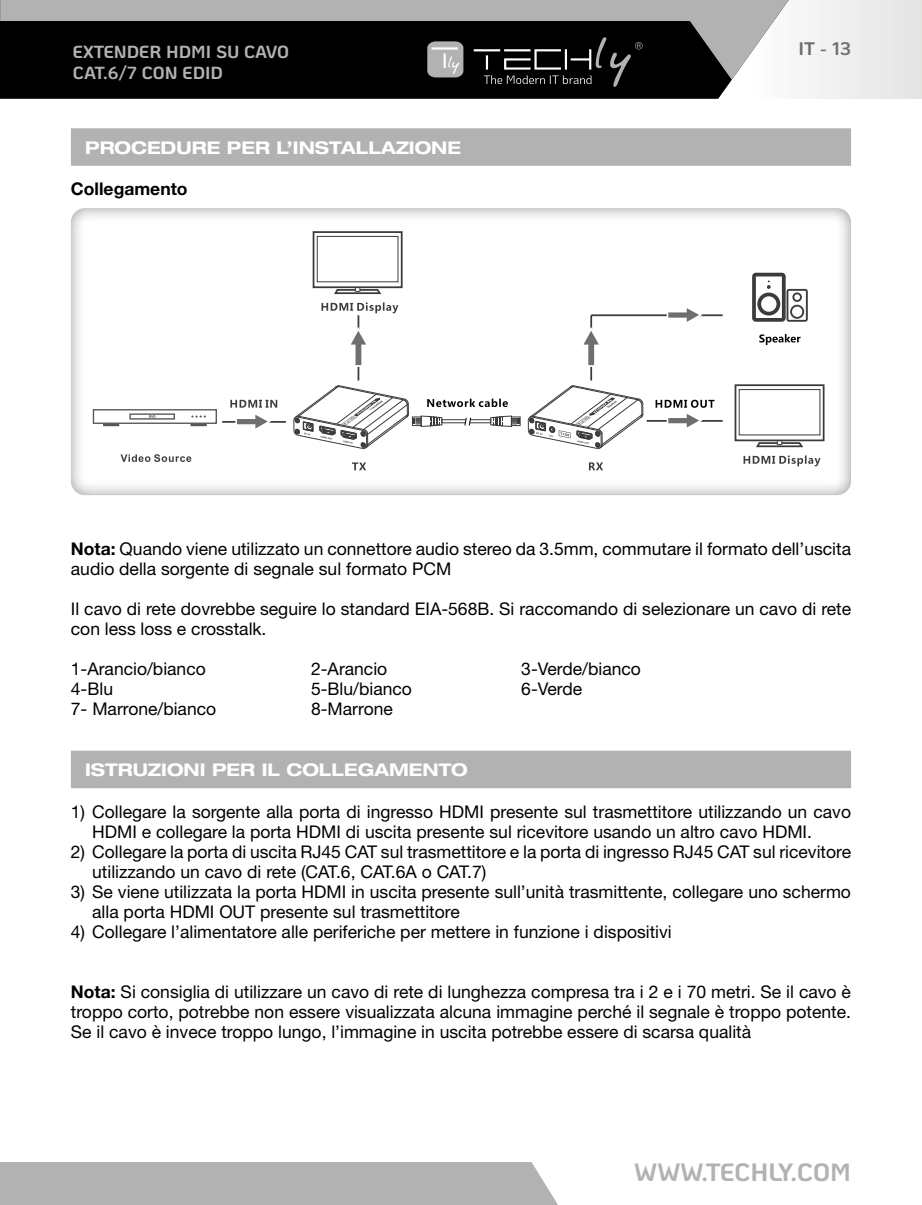
<style>
.page{position:relative;width:922px;height:1205px;background:#fff}
.page>*{position:absolute;margin:0;border:0;box-sizing:border-box;transform-origin:0 0}
.t1{font:700 25px "Ko Ho";color:#b3b2b2}
.t2{font:700 18.25px "Ko Ho";color:#706f6f}
.t3{font:17.5px/20px "Helvetica Neue LT Std";color:#000}
.t4{font:700 expanded 17.5px "Helvetica Neue LT Std";color:#fff}
.t5{font:700 17.5px/21px "Ko Ho";color:#b3b2b2}
.t6{font:700 17.5px "Helvetica Neue LT Std";color:#000}
.s1{font-weight:700}
</style>
<div class="page">
<svg style="left:0;top:80px;width:799px;height:19px;background:#1b1b1b"></svg>
<svg style="left:0;top:0;width:799px;height:80px;background:#4a4a4a"></svg>
<hr style="left:473px;top:49px;width:27px;height:2px;background:#fff">
<svg style="left:427px;top:41px;width:36px;height:36px"></svg>
<svg style="left:483px;top:37px;width:159px;height:50px;background:#1f1f1f"></svg>
<div style="left:0;top:1162px;width:558px;height:43px;background:#b3b2b2"></div>
<div style="left:71px;top:128px;width:779px;height:38px;background:#b3b2b2"></div>
<div style="left:71px;top:751px;width:779px;height:37px;background:#b3b2b2"></div>
<div style="left:69px;top:203px;width:785px;height:293px;background:#000;opacity:.45"></div>
<hr style="left:646px;top:420px;width:76px;height:2px;background:#3c3b3b">
<div style="left:511px;top:417px;width:9px;height:9px;border:1px solid #3c3b3b"></div>
<hr style="left:222px;top:421px;width:64px;height:2px;background:#3c3b3b">
<svg style="left:754px;top:441px;width:50px;height:7px"></svg>
<div style="left:735px;top:385px;width:88px;height:55px;background:#fff"></div>
<div style="left:734px;top:384px;width:90px;height:57px;border:2px solid #3c3b3b"></div>
<div style="left:738px;top:389px;width:82px;height:46px;border:1px solid #3c3b3b"></div>
<div style="left:93px;top:409px;width:124px;height:15px;border:1px solid #575756"></div>
<div style="left:129px;top:413px;width:46px;height:6px;border:1px solid #575756"></div>
<hr style="left:103px;top:423px;width:16px;height:3px;background:#575756">
<hr style="left:190px;top:423px;width:17px;height:3px;background:#575756">
<svg style="left:191px;top:415px;width:15px;height:2px"></svg>
<svg style="left:149px;top:415px;width:6px;height:3px"></svg>
<svg style="left:332px;top:288px;width:51px;height:7px"></svg>
<div style="left:313px;top:232px;width:88px;height:55px;background:#fff"></div>
<div style="left:312px;top:231px;width:90px;height:57px;border:2px solid #3c3b3b"></div>
<div style="left:317px;top:236px;width:81px;height:46px;border:1px solid #3c3b3b"></div>
<hr style="left:357px;top:315px;width:2px;height:65px;background:#3c3b3b">
<svg style="left:230px;top:400px;width:47px;height:34px"></svg>
<svg style="left:655px;top:400px;width:59px;height:33px"></svg>
<svg style="left:344px;top:323px;width:28px;height:46px"></svg>
<svg style="left:321px;top:302px;width:77px;height:11px"></svg>
<svg style="left:743px;top:455px;width:77px;height:11px"></svg>
<svg style="left:352px;top:462px;width:14px;height:8px"></svg>
<svg style="left:588px;top:462px;width:15px;height:8px"></svg>
<svg style="left:120px;top:454px;width:71px;height:8px"></svg>
<hr style="left:590px;top:315px;width:2px;height:65px;background:#3c3b3b">
<svg style="left:577px;top:323px;width:28px;height:46px"></svg>
<hr style="left:591px;top:314px;width:131px;height:2px;background:#3c3b3b">
<svg style="left:665px;top:303px;width:40px;height:25px"></svg>
<svg style="left:752px;top:273px;width:55px;height:49px"></svg>
<svg style="left:759px;top:334px;width:41px;height:11px"></svg>
<svg style="left:293px;top:386px;width:226px;height:63px"></svg>
<svg style="left:527px;top:386px;width:116px;height:63px"></svg>
<p class="t5" style="left:73px;top:41px;width:217px">EXTENDER HDMI SU CAVO<br>CAT.6/7 CON EDID</p>
<p class="t2" style="left:798px;top:34px;width:54px">IT - 13</p>
<p class="t4" style="left:85px;top:137px;width:377px">PROCEDURE PER L’INSTALLAZIONE</p>
<p class="t6" style="left:71px;top:178px;width:118px">Collegamento</p>
<p class="t3" style="left:71px;top:539px;width:781px"><span class="s1">Nota:</span> Quando viene utilizzato un connettore audio stereo da 3.5mm, commutare il formato dell’uscita audio della sorgente di segnale sul formato PCM</p>
<p class="t3" style="left:71px;top:599px;width:781px">Il cavo di rete dovrebbe seguire lo standard EIA-568B. Si raccomando di selezionare un cavo di rete con less loss e crosstalk.</p>
<p class="t3" style="left:71px;top:659px;width:136px">1-Arancio/bianco</p>
<p class="t3" style="left:311px;top:659px;width:78px">2-Arancio</p>
<p class="t3" style="left:521px;top:659px;width:121px">3-Verde/bianco</p>
<p class="t3" style="left:71px;top:679px;width:44px">4-Blu</p>
<p class="t3" style="left:311px;top:679px;width:102px">5-Blu/bianco</p>
<p class="t3" style="left:521px;top:679px;width:62px">6-Verde</p>
<p class="t3" style="left:71px;top:699px;width:147px">7- Marrone/bianco</p>
<p class="t3" style="left:311px;top:699px;width:83px">8-Marrone</p>
<p class="t4" style="left:85px;top:759px;width:384px">ISTRUZIONI PER IL COLLEGAMENTO</p>
<p class="t3" style="left:92px;top:801px;width:760px;text-indent:-21px">1) Collegare la sorgente alla porta di ingresso HDMI presente sul trasmettitore utilizzando un cavo<br>HDMI e collegare la porta HDMI di uscita presente sul ricevitore usando un altro cavo HDMI.</p>
<p class="t3" style="left:92px;top:841px;width:760px;text-indent:-21px">2) Collegare la porta di uscita RJ45 CAT sul trasmettitore e la porta di ingresso RJ45 CAT sul ricevitore utilizzando un cavo di rete (CAT.6, CAT.6A o CAT.7)</p>
<p class="t3" style="left:92px;top:881px;width:760px;text-indent:-21px">3) Se viene utilizzata la porta HDMI in uscita presente sull’unità trasmittente, collegare uno schermo alla porta HDMI OUT presente sul trasmettitore</p>
<p class="t3" style="left:71px;top:921px;width:602px">4) Collegare l’alimentatore alle periferiche per mettere in funzione i dispositivi</p>
<p class="t3" style="left:71px;top:981px;width:781px;text-align:justify"><span class="s1">Nota:</span> Si consiglia di utilizzare un cavo di rete di lunghezza compresa tra i 2 e i 70 metri. Se il cavo è troppo corto, potrebbe non essere visualizzata alcuna immagine perché il segnale è troppo potente.<br>Se il cavo è invece troppo lungo, l’immagine in uscita potrebbe essere di scarsa qualità</p>
<h1 class="t1" style="left:634px;top:1151px;width:218px">WWW.TECHLY.COM</h1>
</div>
